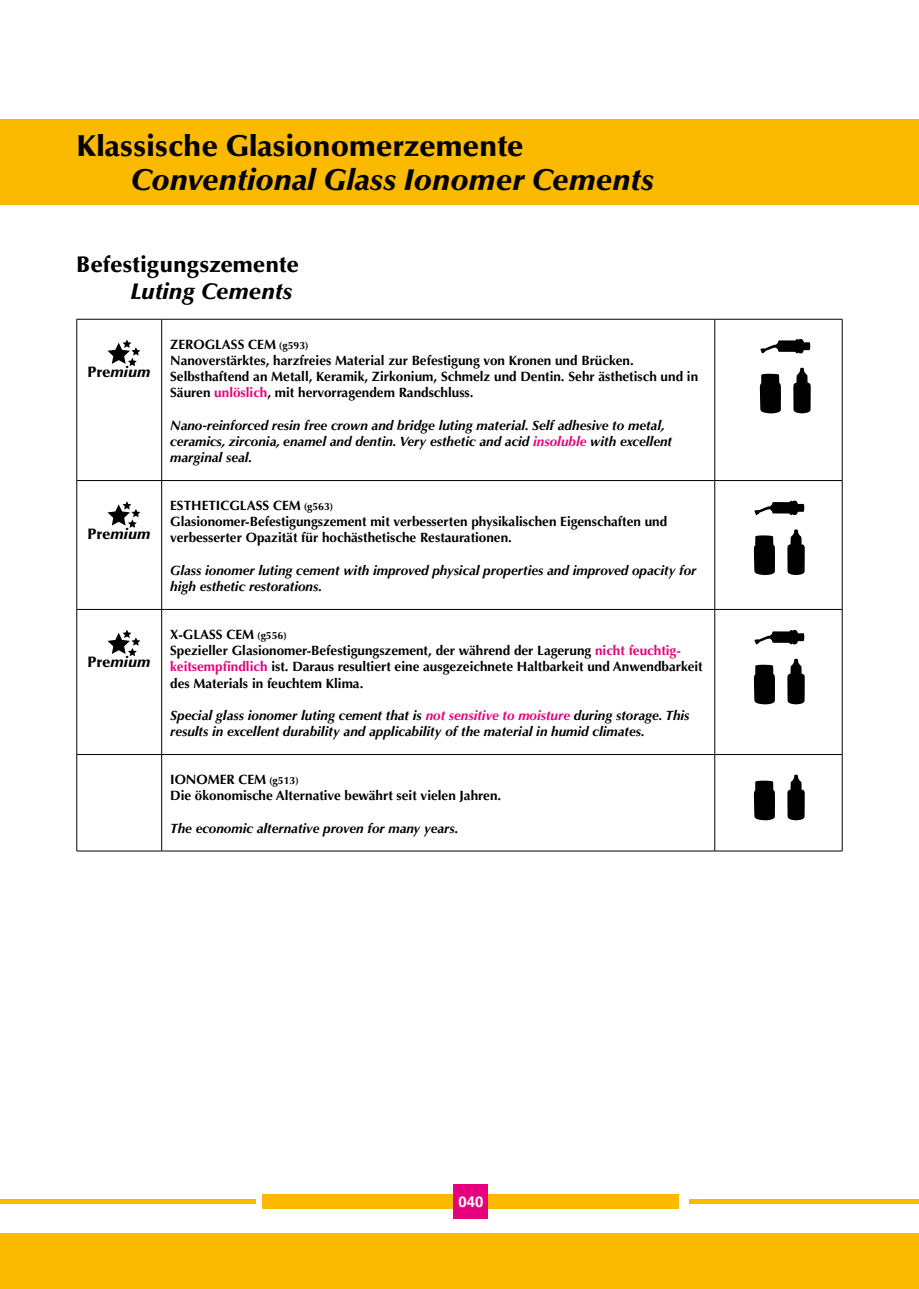
<style>
.page{position:relative;width:919px;height:1289px;background:#fff}
.page>*{position:absolute;margin:0;border:0;box-sizing:border-box;transform-origin:0 0}
.t1{font:italic 900 30px "Optima LT Std";color:#000}
.t2{font:900 30px "Optima LT Std";color:#000}
.t3{font:900 22.5px "Optima LT Std";color:#000}
.t4{font:italic 900 22.5px "Optima LT Std";color:#000}
.t5{font:italic 900 15px "Optima LT Std";color:#000}
.t6{font:700 15px "Helvetica";color:#fff}
.t7{font:700 13.5px/16.2px "Optima LT Std";color:#000}
.t8{font:italic 700 13.5px/16.2px "Optima LT Std";color:#000}
.s1{font-style:normal}
.s2{font-size:10.5px}
.s3{color:#e6007d}
</style>
<div class="page">
<div style="left:0;top:119px;width:918px;height:85px;background:#fbba00"></div>
<div style="left:0;top:1233px;width:918px;height:55px;background:#fbba00"></div>
<hr style="left:0;top:1199px;width:255px;height:4px;background:#fbba00">
<hr style="left:689px;top:1199px;width:229px;height:4px;background:#fbba00">
<div style="left:263px;top:1194px;width:416px;height:15px;background:#fbba00"></div>
<hr style="left:77px;top:319px;width:85px;height:1px;background:#000">
<hr style="left:162px;top:319px;width:552px;height:1px;background:#000">
<hr style="left:161px;top:319px;width:1px;height:161px;background:#000">
<hr style="left:714px;top:319px;width:128px;height:1px;background:#000">
<hr style="left:77px;top:480px;width:85px;height:1px;background:#000">
<hr style="left:162px;top:480px;width:552px;height:1px;background:#000">
<hr style="left:161px;top:480px;width:1px;height:129px;background:#000">
<hr style="left:714px;top:480px;width:128px;height:1px;background:#000">
<hr style="left:77px;top:609px;width:85px;height:1px;background:#000">
<hr style="left:162px;top:609px;width:552px;height:1px;background:#000">
<hr style="left:161px;top:609px;width:1px;height:145px;background:#000">
<hr style="left:714px;top:609px;width:128px;height:1px;background:#000">
<hr style="left:77px;top:754px;width:85px;height:1px;background:#000">
<hr style="left:162px;top:754px;width:552px;height:1px;background:#000">
<hr style="left:161px;top:754px;width:1px;height:96px;background:#000">
<hr style="left:714px;top:754px;width:128px;height:1px;background:#000">
<hr style="left:77px;top:850px;width:85px;height:1px;background:#000">
<hr style="left:162px;top:850px;width:552px;height:1px;background:#000">
<hr style="left:714px;top:850px;width:128px;height:1px;background:#000">
<hr style="left:76px;top:319px;width:1px;height:161px;background:#000">
<hr style="left:714px;top:319px;width:1px;height:161px;background:#000">
<hr style="left:841px;top:319px;width:1px;height:161px;background:#000">
<hr style="left:76px;top:480px;width:1px;height:129px;background:#000">
<hr style="left:714px;top:480px;width:1px;height:129px;background:#000">
<hr style="left:841px;top:480px;width:1px;height:129px;background:#000">
<hr style="left:76px;top:609px;width:1px;height:145px;background:#000">
<hr style="left:714px;top:609px;width:1px;height:145px;background:#000">
<hr style="left:841px;top:609px;width:1px;height:145px;background:#000">
<hr style="left:76px;top:754px;width:1px;height:96px;background:#000">
<hr style="left:714px;top:754px;width:1px;height:96px;background:#000">
<hr style="left:841px;top:754px;width:1px;height:96px;background:#000">
<svg style="left:107px;top:339px;width:33px;height:27px"></svg>
<svg style="left:107px;top:501px;width:33px;height:27px"></svg>
<svg style="left:107px;top:629px;width:33px;height:27px"></svg>
<svg style="left:760px;top:339px;width:50px;height:14px"></svg>
<svg style="left:759px;top:374px;width:21px;height:39px"></svg>
<svg style="left:793px;top:368px;width:17px;height:45px"></svg>
<svg style="left:754px;top:500px;width:50px;height:15px"></svg>
<svg style="left:753px;top:535px;width:21px;height:40px"></svg>
<svg style="left:787px;top:529px;width:17px;height:46px"></svg>
<svg style="left:754px;top:630px;width:50px;height:14px"></svg>
<svg style="left:753px;top:664px;width:21px;height:40px"></svg>
<svg style="left:787px;top:658px;width:17px;height:46px"></svg>
<svg style="left:753px;top:780px;width:21px;height:40px"></svg>
<svg style="left:787px;top:774px;width:17px;height:46px"></svg>
<div style="left:454px;top:1184px;width:34px;height:34px;background:#e6007d"></div>
<h1 class="t2" style="left:77px;top:128px;width:448px">Klassische Glasionomerzemente</h1>
<h1 class="t1" style="left:131px;top:161px;width:525px">Conventional Glass Ionomer Cements</h1>
<h2 class="t3" style="left:77px;top:251px;width:224px">Befestigungszemente</h2>
<h2 class="t4" style="left:131px;top:278px;width:163px">Luting Cements</h2>
<p class="t5" style="left:88px;top:363px;width:64px"><span class="s1">Pre</span>mium</p>
<p class="t5" style="left:88px;top:525px;width:64px"><span class="s1">Pre</span>mium</p>
<p class="t5" style="left:88px;top:653px;width:64px"><span class="s1">Pre</span>mium</p>
<p class="t7" style="left:170px;top:336px;width:529px">ZEROGLASS CEM <span class="s2">(g593)<br></span>Nanoverstärktes, harzfreies Material zur Befestigung von Kronen und Brücken.<br>Selbsthaftend an Metall, Keramik, Zirkonium, Schmelz und Dentin. Sehr ästhetisch und in Säuren <span class="s3">unlöslich</span>, mit hervorragendem Randschluss.</p>
<p class="t8" style="left:170px;top:417px;width:503px">Nano-reinforced resin free crown and bridge luting material. Self adhesive to metal, ceramics, zirconia, enamel and dentin. Very esthetic and acid <span class="s3">insoluble</span> with excellent marginal seal.</p>
<p class="t7" style="left:170px;top:497px;width:498px">ESTHETICGLASS CEM <span class="s2">(g563)<br></span>Glasionomer-Befestigungszement mit verbesserten physikalischen Eigenschaften und verbesserter Opazität für hochästhetische Restaurationen.</p>
<p class="t8" style="left:170px;top:562px;width:527px">Glass ionomer luting cement with improved physical properties and improved opacity for high esthetic restorations.</p>
<p class="t7" style="left:170px;top:626px;width:534px">X-GLASS CEM <span class="s2">(g556)<br></span>Spezieller Glasionomer-Befestigungszement, der während der Lagerung <span class="s3">nicht feuchtig&shy;keitsempfindlich</span> ist. Daraus resultiert eine ausgezeichnete Haltbarkeit und Anwendbarkeit des Materials in feuchtem Klima.</p>
<p class="t8" style="left:170px;top:707px;width:521px">Special glass ionomer luting cement that is <span class="s3">not sensitive to moisture</span> during storage. This results in excellent durability and applicability of the material in humid climates.</p>
<p class="t7" style="left:170px;top:771px;width:332px">IONOMER CEM <span class="s2">(g513)<br></span>Die ökonomische Alternative bewährt seit vielen Jahren.</p>
<p class="t8" style="left:170px;top:820px;width:290px">The economic alternative proven for many years.</p>
<p class="t6" style="left:458px;top:1192px;width:27px">040</p>
</div>
